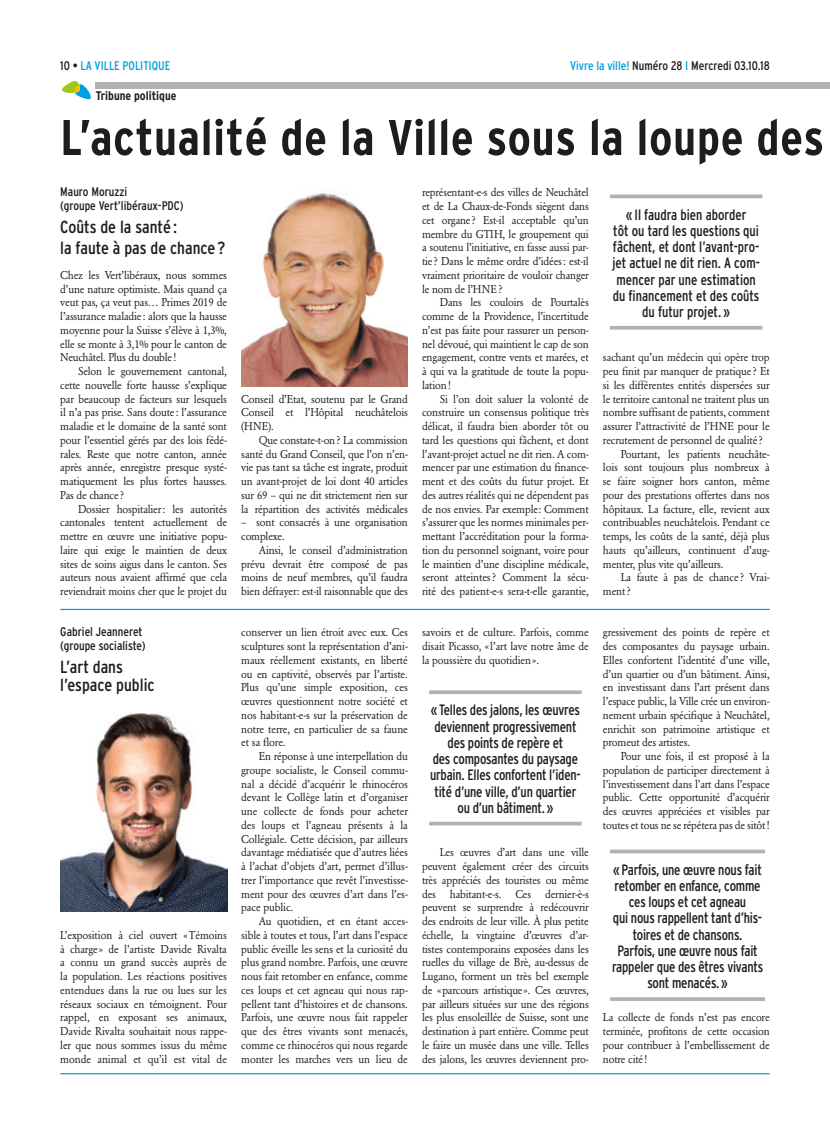
<style>
.page{position:relative;width:830px;height:1134px;background:#fff}
.page>*{position:absolute;margin:0;border:0;box-sizing:border-box;transform-origin:0 0}
.t1{font:700 condensed 50px "Interstate";letter-spacing:.015em;color:#1d1d1b}
.t2{font:condensed 17.5px/21px "Interstate";color:#1d1d1b}
.t3{font:condensed 15px/16.2px "Interstate";letter-spacing:-.015em;color:#1d1d1b;text-align:center;scale:.94 1}
.t4{font:condensed 12.5px/13.8px "Interstate";color:#1d1d1b}
.t5{font:condensed 12.5px "Interstate";color:#009fe3}
.t6{font:700 condensed 12.5px "Interstate";color:#1d1d1b}
.t7{font:11.25px/13.8px "Garamond BE";letter-spacing:-.015em;color:#1d1d1b;text-align:justify;scale:.95 1}
.s1{color:#1d1d1b}
.s2{color:#009fe3}
</style>
<div class="page">
<hr style="left:60px;top:1073px;width:709px;height:1px;background:#009fe3">
<div style="left:96px;top:83px;width:733px;height:6px;background:#b2b2b2"></div>
<svg style="left:62px;top:81px;width:29px;height:18px"></svg>
<svg style="left:610px;top:194px;width:152px;height:4px"></svg>
<svg style="left:610px;top:326px;width:152px;height:4px"></svg>
<svg style="left:429px;top:690px;width:152px;height:4px"></svg>
<hr style="left:429px;top:822px;width:152px;height:3px;background:#b2b2b2">
<hr style="left:60px;top:609px;width:709px;height:1px;background:#009fe3">
<img style="left:241px;top:193px;width:166px;height:194px">
<img style="left:60px;top:713px;width:167px;height:198px">
<hr style="left:609px;top:850px;width:155px;height:3px;background:#b2b2b2">
<svg style="left:610px;top:997px;width:154px;height:4px"></svg>
<p class="t5" style="left:60px;top:59px;width:111px"><span class="s1">10 •</span> LA VILLE POLITIQUE</p>
<p class="t4" style="left:570px;top:59px;width:201px"><span class="s2">Vivre la ville!</span> Numéro 28 <span class="s2">I</span> Mercredi 03.10.18</p>
<p class="t6" style="left:96px;top:89px;width:82px">Tribune politique</p>
<h1 class="t1" style="left:60px;top:110px;width:765px">L’actualité de la Ville sous la loupe des</h1>
<p class="t4" style="left:60px;top:185px;width:125px">Mauro Moruzzi<br>(groupe Vert’libéraux-PDC)</p>
<h2 class="t2" style="left:60px;top:217px;width:167px">Coûts de la santé :<br>la faute à pas de chance ?</h2>
<p class="t7" style="left:60px;top:268px;width:177px">Chez les Vert’libéraux, nous sommes d’une nature optimiste. Mais quand ça veut pas, ça veut pas… Primes 2019 de l’assurance maladie: alors que la hausse moyenne pour la Suisse s’élève à 1,3%, elle se monte à 3,1% pour le canton de Neuchâtel. Plus du double!</p>
<p class="t7" style="left:60px;top:364px;width:177px;text-indent:18px">Selon le gouvernement cantonal, cette nouvelle forte hausse s’explique par beaucoup de facteurs sur lesquels il n’a pas prise. Sans doute: l’assurance maladie et le domaine de la santé sont pour l’essentiel gérés par des lois fédé&shy;rales. Reste que notre canton, année après année, enregistre presque systé&shy;matiquement les plus fortes hausses.<br>Pas de chance?</p>
<p class="t7" style="left:60px;top:502px;width:177px;text-indent:18px">Dossier hospitalier: les autorités cantonales tentent actuellement de mettre en œuvre une initiative popu&shy;laire qui exige le maintien de deux sites de soins aigus dans le canton. Ses auteurs nous avaient affirmé que cela reviendrait moins cher que le projet du</p>
<p class="t7" style="left:422px;top:186px;width:177px">représentant-e-s des villes de Neuchâtel et de La Chaux-de-Fonds siègent dans cet organe? Est-il acceptable qu’un membre du GTIH, le groupement qui a soutenu l’initiative, en fasse aussi par&shy;tie? Dans le même ordre d’idées: est-il vraiment prioritaire de vouloir changer le nom de l’HNE?</p>
<p class="t7" style="left:422px;top:296px;width:177px;text-indent:18px">Dans les couloirs de Pourtalès comme de la Providence, l’incertitude n’est pas faite pour rassurer un person&shy;nel dévoué, qui maintient le cap de son engagement, contre vents et marées, et à qui va la gratitude de toute la popu&shy;lation!</p>
<p class="t7" style="left:422px;top:392px;width:177px;text-indent:18px">Si l’on doit saluer la volonté de construire un consensus politique très délicat, il faudra bien aborder tôt ou tard les questions qui fâchent, et dont l’avant-projet actuel ne dit rien. A com&shy;mencer par une estimation du finance&shy;ment et des coûts du futur projet. Et des autres réalités qui ne dépendent pas de nos envies. Par exemple: Comment s’assurer que les normes minimales per&shy;mettant l’accréditation pour la forma&shy;tion du personnel soignant, voire pour le maintien d’une discipline médicale, seront atteintes? Comment la sécu&shy;rité des patient-e-s sera-t-elle garantie,</p>
<h3 class="t3" style="left:612px;top:206px;width:158px">« Il faudra bien aborder<br>tôt ou tard les questions qui fâchent, et dont l’avant-pro&shy;jet actuel ne dit rien. A com&shy;mencer par une estimation du financement et des coûts du futur projet. »</h3>
<p class="t7" style="left:602px;top:351px;width:177px">sachant qu’un médecin qui opère trop</p>
<p class="t7" style="left:602px;top:364px;width:177px">peu finit par manquer de pratique? Et</p>
<p class="t7" style="left:602px;top:378px;width:177px">si les différentes entités dispersées sur</p>
<p class="t7" style="left:602px;top:392px;width:177px">le territoire cantonal ne traitent plus un</p>
<p class="t7" style="left:602px;top:406px;width:177px">nombre suffisant de patients, comment</p>
<p class="t7" style="left:602px;top:419px;width:177px">assurer l’attractivité de l’HNE pour le</p>
<p class="t7" style="left:602px;top:433px;width:169px">recrutement de personnel de qualité?</p>
<p class="t7" style="left:620px;top:447px;width:158px">Pourtant, les patients neuchâte-</p>
<p class="t7" style="left:602px;top:461px;width:177px">lois sont toujours plus nombreux à</p>
<p class="t7" style="left:602px;top:474px;width:177px">se faire soigner hors canton, même</p>
<p class="t7" style="left:602px;top:488px;width:177px">pour des prestations offertes dans nos</p>
<p class="t7" style="left:602px;top:502px;width:177px">hôpitaux. La facture, elle, revient aux</p>
<p class="t7" style="left:602px;top:516px;width:177px">contribuables neuchâtelois. Pendant ce</p>
<p class="t7" style="left:602px;top:529px;width:177px">temps, les coûts de la santé, déjà plus</p>
<p class="t7" style="left:602px;top:543px;width:177px">hauts qu’ailleurs, continuent d’aug-</p>
<p class="t7" style="left:602px;top:557px;width:128px">menter, plus vite qu’ailleurs.</p>
<p class="t7" style="left:620px;top:571px;width:158px">La faute à pas de chance? Vrai-</p>
<p class="t7" style="left:602px;top:584px;width:31px">ment?</p>
<p class="t7" style="left:241px;top:392px;width:177px">Conseil d’Etat, soutenu par le Grand Conseil et l’Hôpital neuchâtelois (HNE).</p>
<p class="t7" style="left:241px;top:433px;width:177px;text-indent:18px">Que constate-t-on? La commission santé du Grand Conseil, que l’on n’en&shy;vie pas tant sa tâche est ingrate, produit un avant-projet de loi dont 40 articles sur 69 – qui ne dit strictement rien sur la répartition des activités médicales</p>
<p class="t7" style="left:241px;top:516px;width:177px">– sont consacrés à une organisation complexe.</p>
<p class="t7" style="left:241px;top:543px;width:177px;text-indent:18px">Ainsi, le conseil d’administration prévu devrait être composé de pas moins de neuf membres, qu’il faudra bien défrayer: est-il raisonnable que des</p>
<p class="t4" style="left:60px;top:625px;width:87px">Gabriel Jeanneret (groupe socialiste)</p>
<h2 class="t2" style="left:60px;top:658px;width:96px;line-height:17.5px">L’art dans l’espace public</h2>
<p class="t7" style="left:60px;top:928px;width:177px">L’exposition à ciel ouvert «Témoins à charge» de l’artiste Davide Rivalta a connu un grand succès auprès de la population. Les réactions positives entendues dans la rue ou lues sur les réseaux sociaux en témoignent. Pour rappel, en exposant ses animaux, Davide Rivalta souhaitait nous rappe&shy;ler que nous sommes issus du même monde animal et qu’il est vital de</p>
<p class="t7" style="left:241px;top:626px;width:177px">conserver un lien étroit avec eux. Ces sculptures sont la représentation d’ani&shy;maux réellement existants, en liberté ou en captivité, observés par l’artiste.<br>Plus qu’une simple exposition, ces œuvres questionnent notre société et nos habitant-e-s sur la préservation de notre terre, en particulier de sa faune et sa flore.</p>
<p class="t7" style="left:241px;top:749px;width:177px;text-indent:18px">En réponse à une interpellation du groupe socialiste, le Conseil commu&shy;nal a décidé d’acquérir le rhinocéros devant le Collège latin et d’organiser une collecte de fonds pour acheter des loups et l’agneau présents à la Collégiale. Cette décision, par ailleurs davantage médiatisée que d’autres liées à l’achat d’objets d’art, permet d’illus&shy;trer l’importance que revêt l’investisse&shy;ment pour des œuvres d’art dans l’es&shy;pace public.</p>
<p class="t7" style="left:241px;top:914px;width:177px;text-indent:18px">Au quotidien, et en étant acces&shy;sible à toutes et tous, l’art dans l’espace public éveille les sens et la curiosité du plus grand nombre. Parfois, une œuvre nous fait retomber en enfance, comme ces loups et cet agneau qui nous rap&shy;pellent tant d’histoires et de chansons.<br>Parfois, une œuvre nous fait rappeler que des êtres vivants sont menacés, comme ce rhinocéros qui nous regarde monter les marches vers un lieu de</p>
<p class="t7" style="left:422px;top:626px;width:177px">savoirs et de culture. Parfois, comme disait Picasso, «l’art lave notre âme de la poussière du quotidien».</p>
<h3 class="t3" style="left:430px;top:702px;width:162px">«Telles des jalons, les œuvres deviennent progressivement des points de repère et<br>des composantes du paysage urbain. Elles confortent l’iden&shy;tité d’une ville, d’un quartier ou d’un bâtiment.»</h3>
<p class="t7" style="left:422px;top:846px;width:177px;text-indent:18px">Les œuvres d’art dans une ville peuvent également créer des circuits très appréciés des touristes ou même des habitant-e-s. Ces dernier-è-s peuvent se surprendre à redécouvrir des endroits de leur ville. À plus petite échelle, la vingtaine d’œuvres d’ar&shy;tistes contemporains exposées dans les ruelles du village de Brè, au-dessus de Lugano, forment un très bel exemple de «parcours artistique». Ces œuvres, par ailleurs situées sur une des régions les plus ensoleillée de Suisse, sont une destination à part entière. Comme peut le faire un musée dans une ville. Telles des jalons, les œuvres deviennent pro-</p>
<p class="t7" style="left:602px;top:626px;width:177px">gressivement des points de repère et des composantes du paysage urbain.<br>Elles confortent l’identité d’une ville, d’un quartier ou d’un bâtiment. Ainsi, en investissant dans l’art présent dans l’espace public, la Ville crée un environ&shy;nement urbain spécifique à Neuchâtel, enrichit son patrimoine artistique et promeut des artistes.</p>
<p class="t7" style="left:602px;top:749px;width:177px;text-indent:18px">Pour une fois, il est proposé à la population de participer directement à l’investissement dans l’art dans l’espace public. Cette opportunité d’acquérir des œuvres appréciées et visibles par toutes et tous ne se répétera pas de sitôt!</p>
<h3 class="t3" style="left:611px;top:861px;width:162px">«Parfois, une œuvre nous fait retomber en enfance, comme ces loups et cet agneau<br>qui nous rappellent tant d’his&shy;toires et de chansons.<br>Parfois, une œuvre nous fait rappeler que des êtres vivants sont menacés.»</h3>
<p class="t7" style="left:602px;top:1011px;width:177px">La collecte de fonds n’est pas encore terminée, profitons de cette occasion pour contribuer à l’embellissement de notre cité!</p>
</div>
